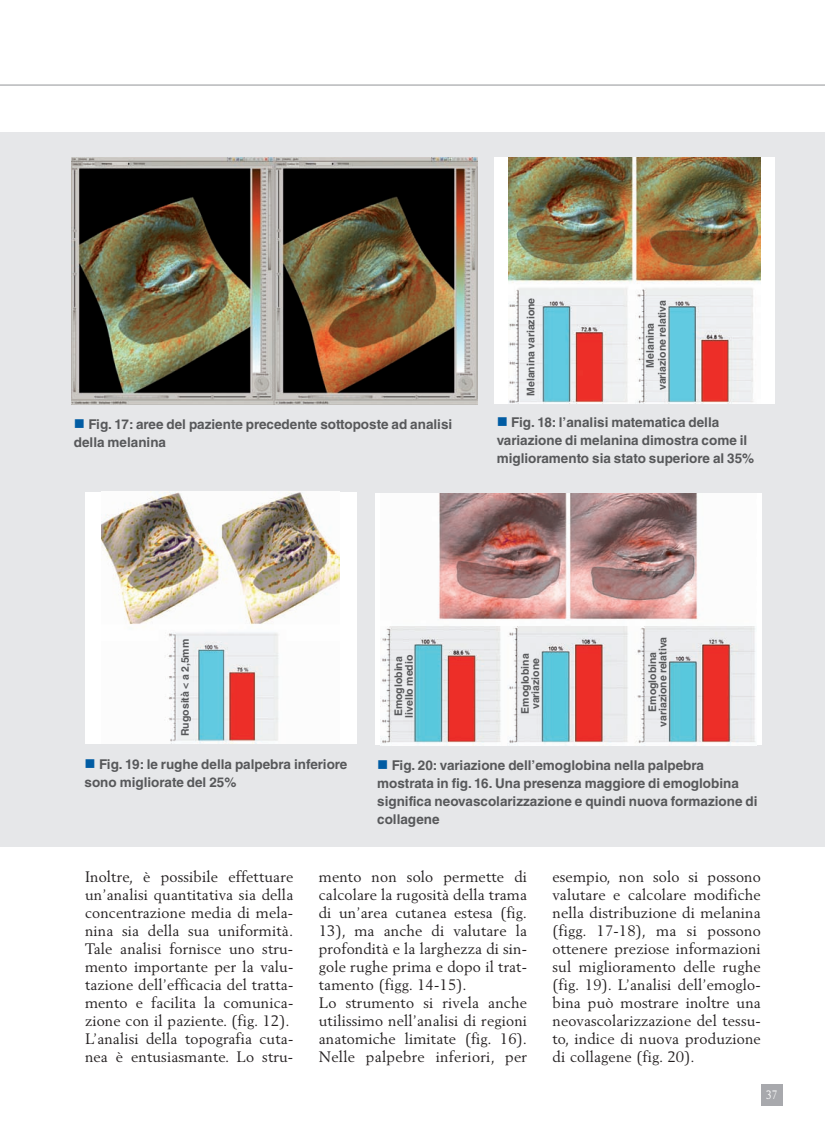
<style>
.page{position:relative;width:825px;height:1127px;background:#fff}
.page>*{position:absolute;margin:0;border:0;box-sizing:border-box;transform-origin:0 0}
.t1{font:15px/18px "Berling";letter-spacing:.01em;color:#231f20}
.t2{font:700 13.5px/18px "Helvetica LT Std";color:#57585a}
.t3{font:12px "Berling";color:#fff;scale:.85 1}
.t4{font:700 10.5px/10.5px "Helvetica LT Std";color:#57585a;text-align:center}
.s1{color:#015ca3}
</style>
<div class="page">
<hr style="left:0;top:85px;width:825px;height:1px;background:#939598">
<div style="left:761px;top:1084px;width:21px;height:22px;background:#a8a9ad"></div>
<div style="left:0;top:132px;width:825px;height:714px;background:#e6e7e9"></div>
<div style="left:85px;top:492px;width:271px;height:252px;background:#fff"></div>
<img style="left:101px;top:492px;width:239px;height:252px">
<img style="left:72px;top:158px;width:405px;height:246px">
<div style="left:494px;top:158px;width:280px;height:246px;background:#fff"></div>
<img style="left:509px;top:158px;width:251px;height:246px">
<div style="left:375px;top:494px;width:387px;height:251px;background:#fff"></div>
<img style="left:381px;top:494px;width:375px;height:251px">
<p class="t2" style="left:74px;top:416px;width:380px"><span class="s1">■</span> Fig. 17: aree del paziente precedente sottoposte ad analisi della melanina</p>
<p class="t4" style="left:527px;top:396px;width:100px;rotate:-90deg">Melanina variazione</p>
<p class="t4" style="left:645px;top:390px;width:91px;line-height:12px;rotate:-90deg">Melanina variazione relativa</p>
<p class="t2" style="left:497px;top:415px;width:259px"><span class="s1">■</span> Fig. 18: l’analisi matematica della variazione di melanina dimostra come il miglioramento sia stato superiore al 35%</p>
<p class="t4" style="left:181px;top:736px;width:98px;rotate:-90deg">Rugosità &lt; a 2,5mm</p>
<p class="t4" style="left:394px;top:718px;width:64px;text-align:left;rotate:-90deg">Emoglobina livello medio</p>
<p class="t4" style="left:521px;top:713px;width:62px;rotate:-90deg">Emoglobina variazione</p>
<p class="t4" style="left:648px;top:726px;width:91px;rotate:-90deg">Emoglobina variazione relativa</p>
<p class="t2" style="left:85px;top:757px;width:264px"><span class="s1">■</span> Fig. 19: le rughe della palpebra inferiore sono migliorate del 25%</p>
<p class="t2" style="left:377px;top:757px;width:382px"><span class="s1">■</span> Fig. 20: variazione dell’emoglobina nella palpebra mostrata in fig. 16. Una presenza maggiore di emoglobina significa neovascolarizzazione e quindi nuova formazione di collagene</p>
<p class="t1" style="left:85px;top:869px;width:210px">Inoltre, è possibile effettuare un’analisi quantitativa sia della concentrazione media di mela&shy;nina sia della sua uniformità.<br>Tale analisi fornisce uno stru&shy;mento importante per la valu&shy;tazione dell’efficacia del tratta&shy;mento e facilita la comunica&shy;zione con il paziente. (fig. 12).<br>L’analisi della topografia cuta&shy;nea è entusiasmante. Lo stru-</p>
<p class="t1" style="left:319px;top:869px;width:210px">mento non solo permette di calcolare la rugosità della trama di un’area cutanea estesa (fig.<br>13), ma anche di valutare la profondità e la larghezza di sin&shy;gole rughe prima e dopo il trat&shy;tamento (figg. 14-15).<br>Lo strumento si rivela anche utilissimo nell’analisi di regioni anatomiche limitate (fig. 16).<br>Nelle palpebre inferiori, per</p>
<p class="t1" style="left:552px;top:869px;width:210px;text-align:justify">esempio, non solo si possono valutare e calcolare modifiche nella distribuzione di melanina (figg. 17-18), ma si possono ottenere preziose informazioni sul miglioramento delle rughe (fig. 19). L’analisi dell’emoglo&shy;bina può mostrare inoltre una neovascolarizzazione del tessu&shy;to, indice di nuova produzione di collagene (fig. 20).</p>
<p class="t3" style="left:766px;top:1090px;width:15px">37</p>
</div>
